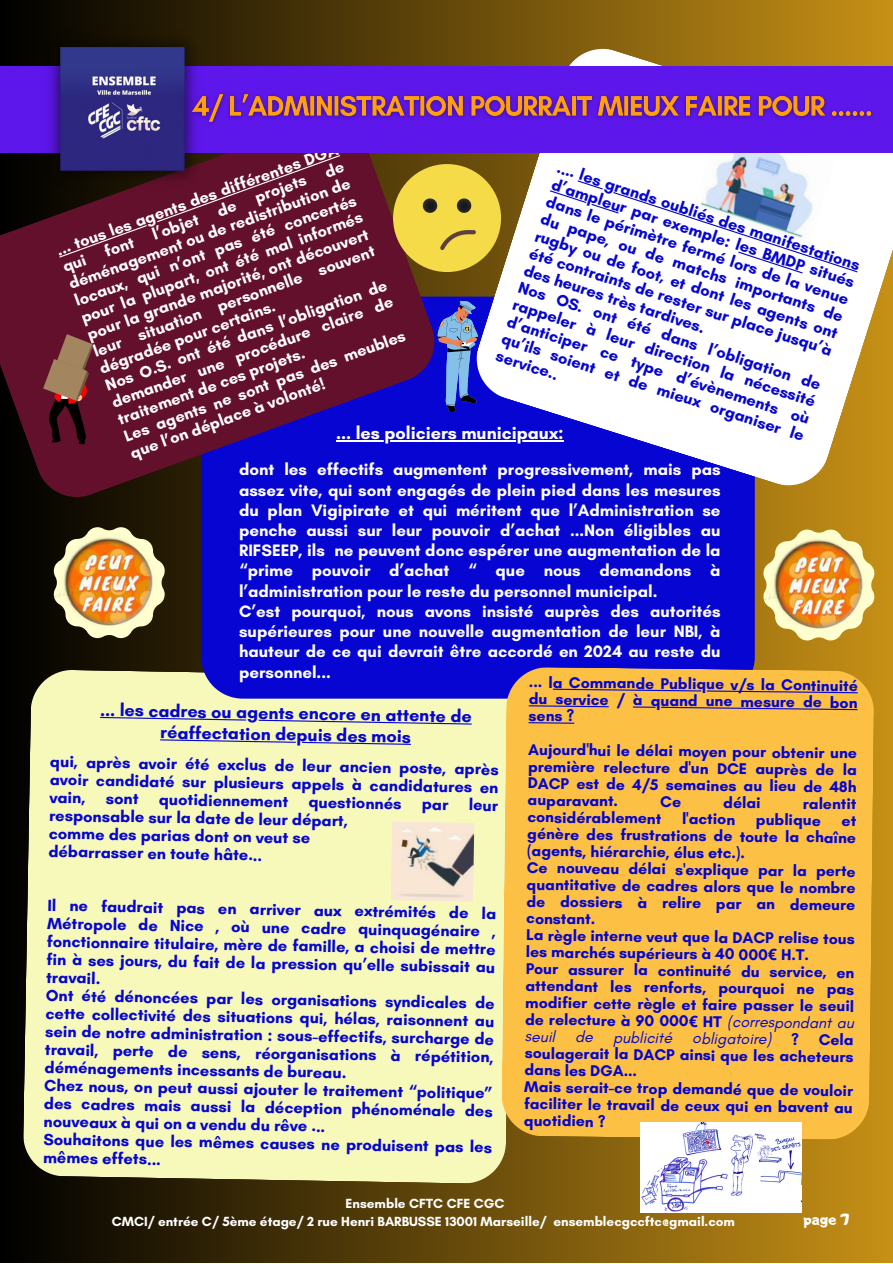
<style>
.page{position:relative;width:893px;height:1264px;background:#fff}
.page>*{position:absolute;margin:0;border:0;box-sizing:border-box;transform-origin:0 0}
.t1{font:700 18px/21.3px "Glacial Indifference";color:#0605d1;text-align:center}
.t2{font:700 18px "Glacial Indifference";color:#fff}
.t3{font:700 16.8px/20.2px "Glacial Indifference";color:#fff;text-align:justify}
.t4{font:700 16.5px/18px "Glacial Indifference";color:#0605d1;text-align:justify}
.t5{font:700 16.5px/18px "Glacial Indifference";color:#fefefe;text-align:justify}
.t6{font:700 15.9px/17.1px "Glacial Indifference";color:#0605d1;text-align:justify}
.t7{font:italic 15.9px "Glacial Indifference";color:#0605d1}
.t8{font:15px "Adigiana Toybox";color:#fefefe}
.t9{font:700 13.5px "Glacial Indifference";color:#fff}
.s1{font-family:"Noto Sans"}
.s2{font-weight:400;font-style:italic}
</style>
<div class="page">
<div style="left:0;top:0;width:892px;height:1262px;background:linear-gradient(to right,#000,#c69119)"></div>
<div style="left:23px;top:669px;width:490px;height:514px;background:#f7f9bb"></div>
<img style="left:391px;top:821px;width:83px;height:80px">
<svg style="left:100px;top:717px;width:371px;height:7px;background:#d2d3be"></svg>
<svg style="left:160px;top:739px;width:251px;height:6px;background:#caccbe"></svg>
<div style="left:201px;top:296px;width:553px;height:402px;background:#0605d1"></div>
<svg style="left:475px;top:47px;width:417px;height:439px"></svg>
<svg style="left:0;top:152px;width:436px;height:346px;background:#4a0e46"></svg>
<div style="left:59px;top:155px;width:281px;height:103px;background:#63102c"></div>
<img style="left:693px;top:152px;width:142px;height:28px">
<div style="left:0;top:66px;width:892px;height:86px;background:#5e17eb"></div>
<img style="left:40px;top:27px;width:165px;height:165px">
<svg style="left:437px;top:301px;width:41px;height:111px;background:#4d5ec6"></svg>
<svg style="left:43px;top:334px;width:50px;height:110px;background:#6f3737"></svg>
<div style="left:501px;top:667px;width:373px;height:472px;background:#fcc044"></div>
<svg style="left:553px;top:688px;width:304px;height:5px;background:#c59662"></svg>
<svg style="left:528px;top:705px;width:80px;height:2px"></svg>
<svg style="left:633px;top:706px;width:224px;height:4px"></svg>
<svg style="left:528px;top:722px;width:46px;height:1px"></svg>
<img style="left:640px;top:1122px;width:161px;height:90px">
<div style="left:393px;top:164px;width:108px;height:108px;background:#f5db48;border-radius:50%"></div>
<svg style="left:457px;top:198px;width:14px;height:15px"></svg>
<svg style="left:423px;top:198px;width:14px;height:15px"></svg>
<svg style="left:440px;top:230px;width:36px;height:20px"></svg>
<img style="left:54px;top:527px;width:111px;height:111px">
<img style="left:183px;top:86px;width:690px;height:45px">
<svg style="left:550px;top:180px;width:307px;height:93px"></svg>
<hr style="left:336px;top:440px;width:227px;height:1px;background:#fff">
<img style="left:763px;top:529px;width:111px;height:111px">
<svg style="left:660px;top:795px;width:20px;height:12px"></svg>
<svg style="left:576px;top:1029px;width:17px;height:13px"></svg>
<p class="t5" style="left:54px;top:242px;width:300px;rotate:-20deg">... tous les agents des différentes DGA qui font l’objet de projets de déménagement ou de redistribution de locaux, qui n’ont pas été concertés pour la plupart, ont été mal informés pour la grande majorité, ont découvert leur situation personnelle souvent dégradée pour certains.</p>
<p class="t4" style="left:560px;top:158px;width:319px;rotate:18deg">.... les grands oubliés des manifestations d’ampleur par exemple: les BMDP situés dans le périmètre fermé lors de la venue du pape, ou de matchs importants de rugby ou de foot, et dont les agents ont été contraints de rester sur place jusqu’à des heures très tardives.</p>
<p class="t5" style="left:103px;top:377px;width:300px;rotate:-20deg">Nos O.S. ont été dans l’obligation de demander une procédure claire de traitement de ces projets.</p>
<p class="t4" style="left:521px;top:278px;width:319px;rotate:18deg">Nos OS. ont été dans l’obligation de rappeler à leur direction la nécessité d’anticiper ce type d’évènements où qu’ils soient et de mieux organiser le service..</p>
<p class="t5" style="left:121px;top:428px;width:300px;rotate:-20deg">Les agents ne sont pas des meubles que l’on déplace à volonté!</p>
<p class="t2" style="left:336px;top:422px;width:229px">... les policiers municipaux:</p>
<p class="t3" style="left:239px;top:459px;width:483px">dont les effectifs augmentent progressivement, mais pas assez vite, qui sont engagés de plein pied dans les mesures du plan Vigipirate et qui méritent que l’Administration se penche aussi sur leur pouvoir d’achat ...Non éligibles au RIFSEEP, ils ne peuvent donc espérer une augmentation de la “prime pouvoir d’achat “ que nous demandons à l’administration pour le reste du personnel municipal.</p>
<p class="t3" style="left:239px;top:601px;width:483px">C’est pourquoi, nous avons insisté auprès des autorités supérieures pour une nouvelle augmentation de leur NBI, à hauteur de ce qui devrait être accordé en 2024 au reste du personnel...</p>
<p class="t6" style="left:529px;top:672px;width:330px;rotate:1deg">... la Commande Publique v/s la Continuité du service / à quand une mesure de bon sens ?</p>
<p class="t6" style="left:528px;top:739px;width:330px;rotate:1deg">Aujourd'hui le délai moyen pour obtenir une première relecture d'un DCE auprès de la DACP est de 4/5 semaines au lieu de 48h auparavant.</p>
<p class="t1" style="left:100px;top:699px;width:373px;rotate:1deg">... les cadres ou agents encore en attente de réaffectation depuis des mois</p>
<p class="t4" style="left:50px;top:752px;width:450px;rotate:1deg">qui, après avoir été exclus de leur ancien poste, après avoir candidaté sur plusieurs appels à candidatures en vain, sont quotidiennement questionnés par leur responsable sur la date de leur départ,</p>
<p class="t4" style="left:49px;top:824px;width:263px;rotate:1deg">comme des parias dont on veut se</p>
<p class="t4" style="left:49px;top:842px;width:215px;rotate:1deg">débarrasser en toute hâte...</p>
<p class="t4" style="left:48px;top:896px;width:450px;rotate:1deg">Il ne faudrait pas en arriver aux extrémités de la Métropole de Nice , où une cadre quinquagénaire , fonctionnaire titulaire, mère de famille, a choisi de mettre fin à ses jours, du fait de la pression qu’elle subissait au travail.</p>
<p class="t4" style="left:46px;top:986px;width:450px;rotate:1deg">Ont été dénoncées par les organisations syndicales de cette collectivité des situations qui, hélas, raisonnent au sein de notre administration : sous-effectifs, surcharge de travail, perte de sens, réorganisations à répétition, déménagements incessants de bureau.</p>
<p class="t4" style="left:45px;top:1076px;width:450px;rotate:1deg">Chez nous, on peut aussi ajouter le traitement “politique” des cadres mais aussi la déception phénoménale des nouveaux à qui on a vendu du rêve ...</p>
<p class="t4" style="left:44px;top:1129px;width:450px;rotate:1deg">Souhaitons que les mêmes causes ne produisent pas les mêmes effets...</p>
<p class="t6" style="left:723px;top:793px;width:39px;rotate:1deg">délai</p>
<p class="t6" style="left:803px;top:794px;width:55px;rotate:1deg">ralentit</p>
<p class="t6" style="left:527px;top:807px;width:135px;rotate:1deg">considérablement</p>
<p class="t6" style="left:682px;top:809px;width:55px;rotate:1deg">l'action</p>
<p class="t6" style="left:756px;top:810px;width:66px;rotate:1deg">publique</p>
<p class="t6" style="left:527px;top:806px;width:330px;line-height:17.5px;text-indent:314px;rotate:1deg">et génère des frustrations de toute la chaîne (agents, hiérarchie, élus etc.).</p>
<p class="t6" style="left:527px;top:857px;width:330px;rotate:1deg">Ce nouveau délai s'explique par la perte quantitative de cadres alors que le nombre de dossiers à relire par an demeure constant.</p>
<p class="t6" style="left:526px;top:925px;width:330px;rotate:1deg">La règle interne veut que la DACP relise tous les marchés supérieurs à 40 000<span class="s1">€</span> H.T.</p>
<p class="t6" style="left:526px;top:958px;width:330px;rotate:1deg">Pour assurer la continuité du service, en attendant les renforts, pourquoi ne pas modifier cette règle et faire passer le seuil de relecture à 90 000<span class="s1">€</span> HT <span class="s2">(correspondant au seuil</span></p>
<p class="t7" style="left:613px;top:1027px;width:61px;rotate:1deg">publicité</p>
<p class="t6" style="left:525px;top:1026px;width:330px;text-indent:167px;rotate:1deg"><span class="s2">obligatoire)</span> ? Cela soulagerait la DACP ainsi que les acheteurs dans les DGA...</p>
<p class="t6" style="left:524px;top:1076px;width:330px;rotate:1deg">Mais serait-ce trop demandé que de vouloir faciliter le travail de ceux qui en bavent au quotidien ?</p>
<p class="t9" style="left:345px;top:1194px;width:160px">Ensemble CFTC CFE CGC</p>
<p class="t9" style="left:112px;top:1212px;width:624px">CMCI/ entrée C/ 5ème étage/ 2 rue Henri BARBUSSE 13001 Marseille/ ensemblecgccftc@gmail.com</p>
<p class="t8" style="left:803px;top:1209px;width:47px">page 7</p>
</div>
